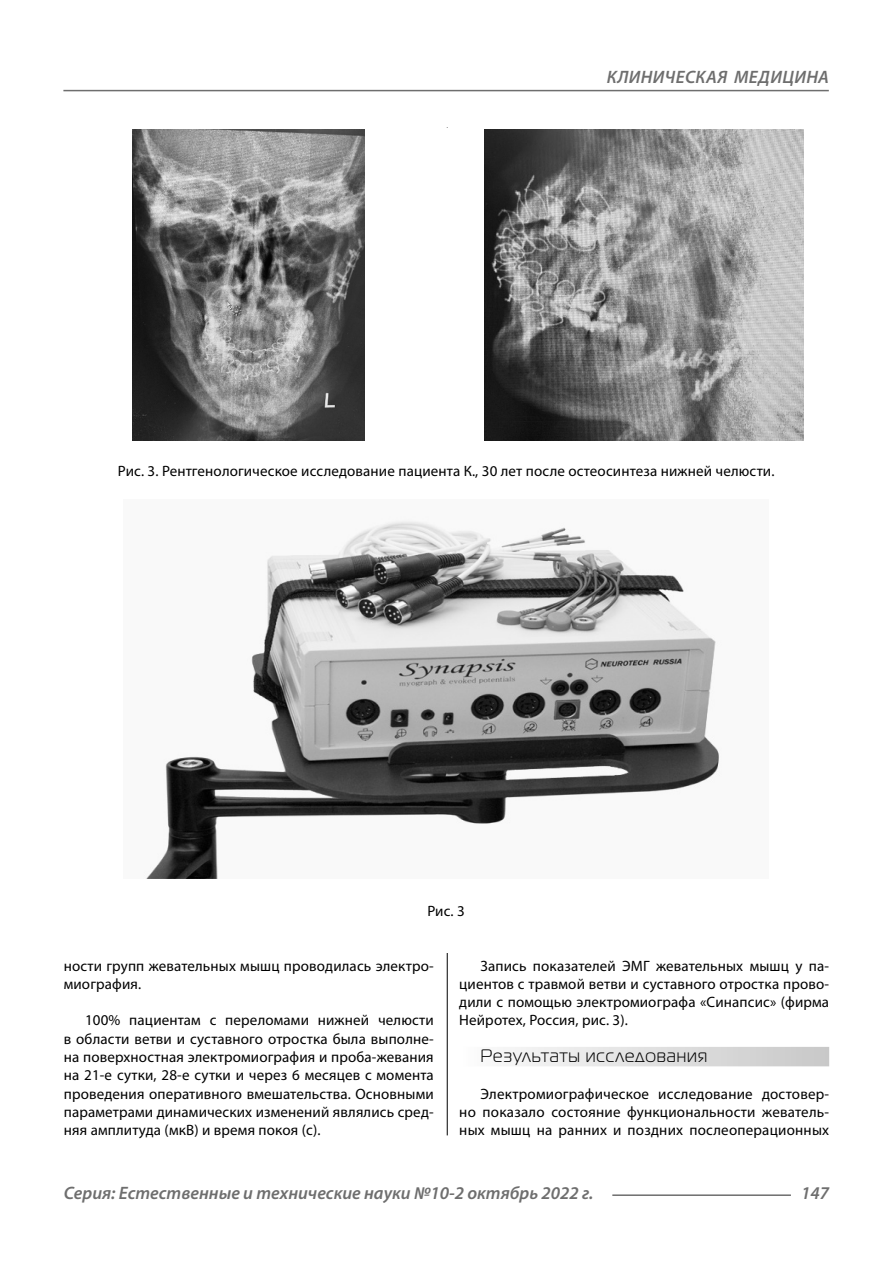
<style>
.page{position:relative;width:893px;height:1263px;background:#fff}
.page>*{position:absolute;margin:0;border:0;box-sizing:border-box;transform-origin:0 0}
.t1{font:italic 600 18px "Myriad Pro";color:#6e6e6e}
.Subheader{font:18px "Magistral C";letter-spacing:.05em;color:#000}
.Normal{font:15px/18.3px "Myriad Pro";letter-spacing:.01em;color:#000;text-align:justify}
.podpis{font:15px "Myriad Pro";letter-spacing:.01em;color:#000}
</style>
<div class="page">
<hr style="left:447px;top:128px;width:1px;height:1007px;background:#000">
<div style="left:459px;top:1047px;width:370px;height:19px;background:linear-gradient(to right,#fcfcfc,#c8c8c8)"></div>
<div style="left:63px;top:128px;width:766px;height:824px;background:#fff"></div>
<img style="left:133px;top:129px;width:232px;height:312px">
<img style="left:485px;top:129px;width:319px;height:312px">
<img style="left:146px;top:521px;width:573px;height:357px">
<hr style="left:612px;top:1194px;width:179px;height:2px;background:#6e6e6e">
<hr style="left:63px;top:90px;width:766px;height:1px;background:#6e6e6e">
<p class="t1" style="left:607px;top:66px;width:23px">Клиническая</p>
<p class="t1" style="left:734px;top:66px;width:13px">меди</p>
<p class="t1" style="left:782px;top:66px;width:25px">цина</p>
<p class="podpis" style="left:118px;top:461px;width:658px">Рис. 3. Рентгенологическое исследование пациента К., 30 лет после остеосинтеза нижней челюсти.</p>
<p class="podpis" style="left:427px;top:901px;width:39px">Рис. 3</p>
<p class="Normal" style="left:64px;top:956px;width:371px">ности групп жевательных мышц проводилась электро&shy;миография.</p>
<p class="Normal" style="left:64px;top:1011px;width:371px;text-indent:21px">100% пациентам с переломами нижней челюсти в области ветви и суставного отростка была выполне&shy;на поверхностная электромиография и проба-жевания на 21‑е сутки, 28‑е сутки и через 6 месяцев с момента проведения оперативного вмешательства. Основными параметрами динамических изменений являлись сред&shy;няя амплитуда (мкВ) и время покоя (с).</p>
<p class="Normal" style="left:459px;top:956px;width:371px;text-indent:21px">Запись показателей ЭМГ жевательных мышц у па&shy;циентов с травмой ветви и суставного отростка прово&shy;дили с помощью электромиографа «Синапсис» (фирма Нейротех, Россия, рис. 3).</p>
<p class="Subheader" style="left:480px;top:1046px;width:228px">Результаты исследования</p>
<p class="Normal" style="left:459px;top:1084px;width:371px;text-indent:21px">Электромиографическое исследование достовер&shy;но показало состояние функциональности жеватель&shy;ных мышц на ранних и поздних послеоперационных</p>
<p class="t1" style="left:64px;top:1182px;width:531px">Серия: Естественные и технические науки №10-2 октябрь 2022 г.</p>
<p class="t1" style="left:801px;top:1182px;width:30px">147</p>
</div>
